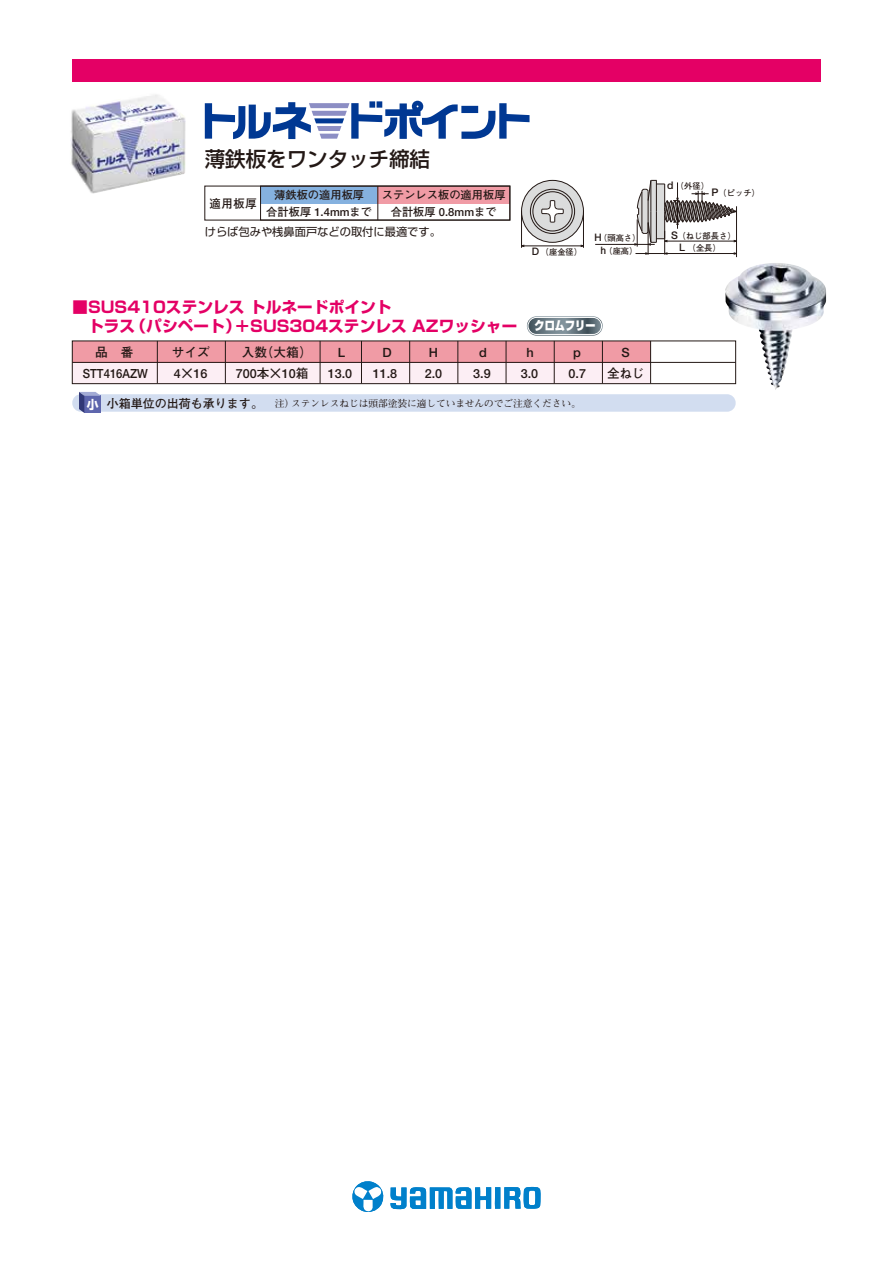
<style>
.page{position:relative;width:893px;height:1263px;background:#fff}
.page>*{position:absolute;margin:0;border:0;box-sizing:border-box;transform-origin:0 0}
.t1{font:500 21px "Shin Go";color:#231815}
.t2{font:700 15.75px/18.9px "Shin Go";color:#e40065}
.t3{font:700 12.75px "Futo Go B101";color:#231815}
.t4{font:700 12.6px "Futo Go B101";color:#231815}
.t5{font:700 12.6px "Futo Go B101";color:#231815;scale:.9 1}
.t6{font:700 12px "Futo Go B101";color:#231815}
.t7{font:900 12px "Shin Go";color:#fff;scale:.85 1}
.t8{font:700 12px "Futo Go B101";color:#231815;scale:.95 1}
.t9{font:700 11.25px/17.1px "Futo Go B101";color:#231815;text-align:center}
.t10{font:11.25px "Shin Go";color:#231815}
.t11{font:700 9.75px "Futo Min A101";letter-spacing:-.01em;color:#231815}
.t12{font:700 8.25px "Futo Go B101";color:#231815}
.s1{font-size:10.5px}
</style>
<div class="page">
<svg style="left:352px;top:1181px;width:32px;height:31px"></svg>
<svg style="left:390px;top:1186px;width:151px;height:23px"></svg>
<img style="left:71px;top:94px;width:87px;height:70px">
<div style="left:261px;top:186px;width:117px;height:17px;background:#85b1df"></div>
<div style="left:377px;top:186px;width:133px;height:17px;background:#f09ba5"></div>
<div style="left:204px;top:186px;width:306px;height:34px;border:1px solid #231815"></div>
<hr style="left:378px;top:186px;width:1px;height:34px;background:#231815">
<svg style="left:205px;top:101px;width:324px;height:38px"></svg>
<div style="left:72px;top:394px;width:664px;height:18px;background:#d2ddf0;border-radius:9px"></div>
<svg style="left:79px;top:392px;width:22px;height:21px"></svg>
<div style="left:72px;top:362px;width:579px;height:22px;background:#fceef4"></div>
<img style="left:725px;top:263px;width:101px;height:127px">
<div style="left:72px;top:341px;width:579px;height:21px;background:#f09ba5"></div>
<hr style="left:157px;top:341px;width:1px;height:42px;background:#231815">
<hr style="left:225px;top:341px;width:1px;height:42px;background:#231815">
<hr style="left:320px;top:341px;width:1px;height:42px;background:#231815">
<hr style="left:361px;top:341px;width:1px;height:42px;background:#231815">
<hr style="left:409px;top:341px;width:1px;height:42px;background:#231815">
<hr style="left:458px;top:341px;width:1px;height:42px;background:#231815">
<hr style="left:506px;top:341px;width:1px;height:42px;background:#231815">
<hr style="left:554px;top:341px;width:1px;height:42px;background:#231815">
<hr style="left:602px;top:341px;width:1px;height:42px;background:#231815">
<hr style="left:650px;top:341px;width:1px;height:42px;background:#231815">
<hr style="left:72px;top:362px;width:664px;height:1px;background:#231815">
<svg style="left:521px;top:180px;width:62px;height:62px;background:#c7c7c7"></svg>
<div style="left:530px;top:189px;width:45px;height:45px;border:1px solid #231815;border-radius:50%"></div>
<div style="left:533px;top:191px;width:39px;height:40px;border:1px solid #231815;border-radius:50%"></div>
<svg style="left:541px;top:200px;width:23px;height:23px"></svg>
<hr style="left:521px;top:211px;width:1px;height:37px;background:#231815">
<hr style="left:583px;top:211px;width:1px;height:37px;background:#231815">
<hr style="left:736px;top:206px;width:1px;height:51px;background:#231815">
<hr style="left:595px;top:244px;width:53px;height:1px;background:#231815">
<hr style="left:521px;top:246px;width:62px;height:1px;background:#231815">
<svg style="left:634px;top:180px;width:103px;height:75px"></svg>
<div style="left:521px;top:180px;width:63px;height:63px;border:1px solid #231815;border-radius:50%"></div>
<svg style="left:527px;top:316px;width:76px;height:20px"></svg>
<svg style="left:528px;top:317px;width:74px;height:17px"></svg>
<div style="left:528px;top:317px;width:74px;height:18px;border:1px solid #fff;border-radius:9px"></div>
<div style="left:72px;top:341px;width:664px;height:43px;border:1px solid #231815"></div>
<div style="left:72px;top:60px;width:749px;height:22px;background:#e40065"></div>
<h1 class="t1" style="left:205px;top:146px;width:227px">薄鉄板をワンタッチ締結</h1>
<p class="t9" style="left:266px;top:203px;width:107px">合計板厚 1.4mmまで</p>
<p class="t9" style="left:274px;top:186px;width:91px">薄鉄板の適用板厚</p>
<p class="t9" style="left:382px;top:186px;width:125px">ステンレス板の適用板厚合計板厚 0.8mmまで</p>
<p class="t10" style="left:205px;top:224px;width:238px">けらば包みや桟鼻面戸などの取付に最適です。</p>
<p class="t8" style="left:210px;top:196px;width:51px">適用板厚</p>
<p class="t12" style="left:593px;top:233px;width:49px"><span class="s1">Ｈ</span>（頭高さ）</p>
<p class="t12" style="left:530px;top:247px;width:53px"><span class="s1">Ｄ</span>（座金径）</p>
<p class="t12" style="left:598px;top:246px;width:41px"><span class="s1">ｈ</span>（座高）</p>
<p class="t2" style="left:72px;top:297px;width:447px">■SUS410ステンレス トルネードポイント<br>　トラス（パシペート）＋SUS304ステンレス AZワッシャー</p>
<p class="t7" style="left:534px;top:318px;width:74px">クロムフリー</p>
<p class="t3" style="left:95px;top:345px;width:40px">品　番</p>
<p class="t3" style="left:172px;top:345px;width:40px">サイズ</p>
<p class="t3" style="left:242px;top:345px;width:72px">入数（大箱）</p>
<p class="t3" style="left:338px;top:345px;width:9px">L</p>
<p class="t3" style="left:383px;top:345px;width:11px">D</p>
<p class="t3" style="left:429px;top:345px;width:11px">H</p>
<p class="t3" style="left:479px;top:345px;width:9px">d</p>
<p class="t3" style="left:526px;top:345px;width:9px">h</p>
<p class="t3" style="left:573px;top:345px;width:9px">p</p>
<p class="t3" style="left:622px;top:345px;width:10px">S</p>
<p class="t5" style="left:83px;top:366px;width:74px">STT416AZW</p>
<p class="t4" style="left:174px;top:366px;width:35px">4×16</p>
<p class="t4" style="left:236px;top:366px;width:74px">700本×10箱</p>
<p class="t4" style="left:328px;top:366px;width:26px">13.0</p>
<p class="t4" style="left:373px;top:366px;width:26px">11.8</p>
<p class="t4" style="left:425px;top:366px;width:19px">2.0</p>
<p class="t4" style="left:473px;top:366px;width:19px">3.9</p>
<p class="t4" style="left:521px;top:366px;width:19px">3.0</p>
<p class="t4" style="left:568px;top:366px;width:19px">0.7</p>
<p class="t4" style="left:607px;top:366px;width:39px">全ねじ</p>
<p class="t6" style="left:87px;top:396px;width:178px"><sub>小</sub> 小箱単位の出荷も承ります。</p>
<p class="t11" style="left:275px;top:397px;width:308px">注）ステンレスねじは頭部塗装に適していませんのでご注意ください。</p>
<p class="t12" style="left:667px;top:181px;width:43px"><span class="s1">d</span> （外径）</p>
<p class="t12" style="left:712px;top:188px;width:50px"><span class="s1">P</span>（ピッチ）</p>
<p class="t12" style="left:671px;top:231px;width:66px"><span class="s1">S</span>（ねじ部長さ）</p>
<p class="t12" style="left:677px;top:243px;width:45px"><span class="s1">Ｌ</span>（全長）</p>
</div>
